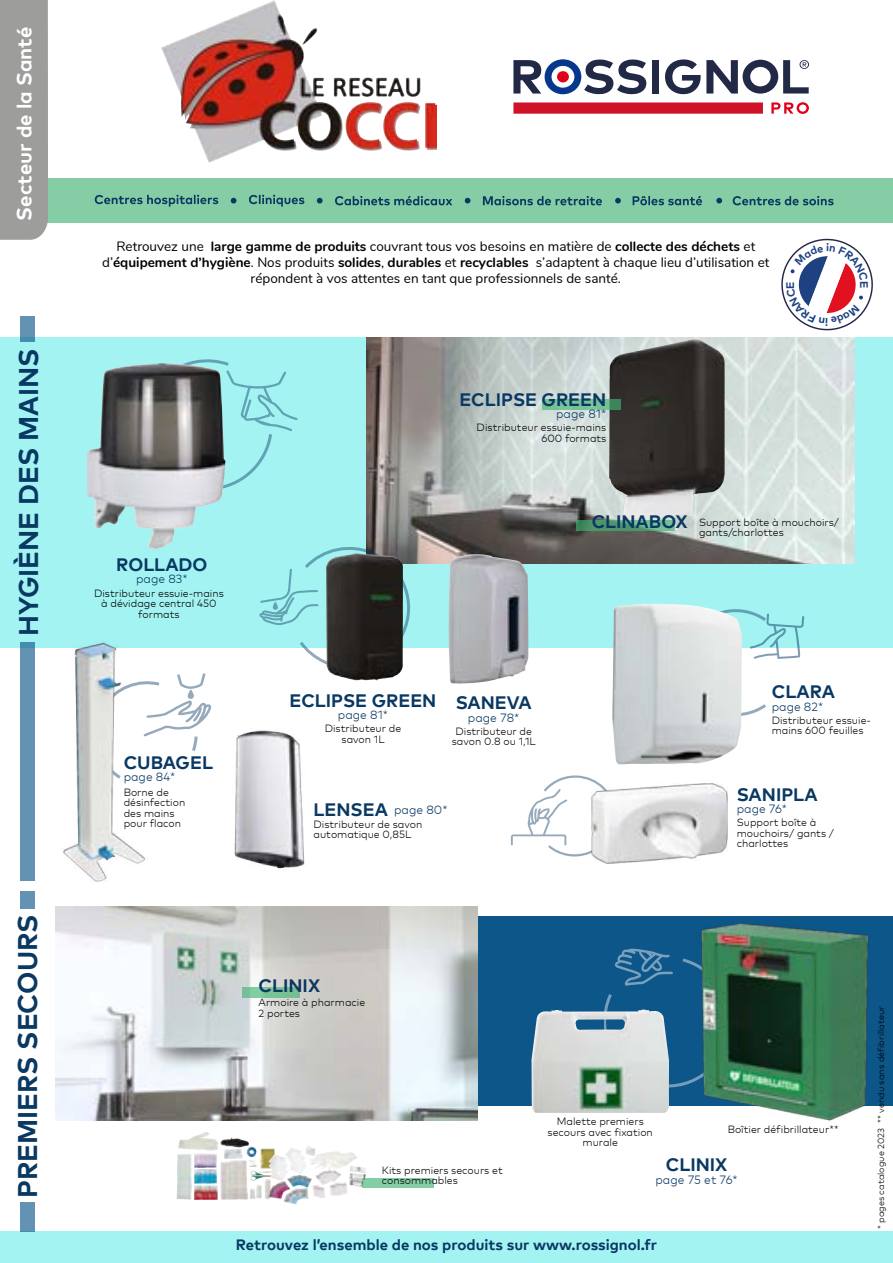
<style>
.page{position:relative;width:893px;height:1263px;background:#fff}
.page>*{position:absolute;margin:0;border:0;box-sizing:border-box;transform-origin:0 0}
.t1{font:700 27px "Mark Pro";color:#093862}
.t2{font:700 20.4px "Mark Pro";color:#fff}
.t3{font:700 18px "Mark Pro";color:#093862}
.t4{font:700 15px "Mark Pro";color:#093862}
.t5{font:13.5px/16.2px "Nunito";color:#000;text-align:center}
.t6{font:300 12px "Mark Pro";color:#093862}
.t7{font:300 10.5px/10.5px "Mark Pro";color:#000}
.t8{font:300 9px "Mark Pro";color:#000}
.s1{font-weight:700}
.s2{font-weight:700;font-size:18px}
</style>
<div class="page">
<div style="left:0;top:337px;width:893px;height:311px;background:#a3f3f2"></div>
<div style="left:73px;top:916px;width:820px;height:189px;background:#0d5689"></div>
<img style="left:366px;top:337px;width:489px;height:226px">
<svg style="left:511px;top:775px;width:88px;height:82px"></svg>
<img style="left:609px;top:341px;width:116px;height:180px">
<svg style="left:513px;top:102px;width:250px;height:12px;background:#d32236"></svg>
<svg style="left:513px;top:59px;width:134px;height:35px"></svg>
<div style="left:652px;top:60px;width:7px;height:34px;background:#212947"></div>
<svg style="left:771px;top:102px;width:38px;height:12px"></svg>
<div style="left:557px;top:71px;width:12px;height:11px;background:#e0001a;border-radius:50%"></div>
<svg style="left:665px;top:59px;width:144px;height:36px"></svg>
<div style="left:0;top:179px;width:893px;height:44px;background:#85cea5"></div>
<svg style="left:231px;top:198px;width:5px;height:5px"></svg>
<svg style="left:317px;top:198px;width:6px;height:5px"></svg>
<svg style="left:465px;top:198px;width:5px;height:5px"></svg>
<svg style="left:615px;top:198px;width:6px;height:5px"></svg>
<svg style="left:716px;top:198px;width:6px;height:5px"></svg>
<svg style="left:95px;top:195px;width:123px;height:12px"></svg>
<svg style="left:249px;top:195px;width:55px;height:12px"></svg>
<svg style="left:335px;top:196px;width:117px;height:9px"></svg>
<svg style="left:633px;top:196px;width:69px;height:9px"></svg>
<svg style="left:733px;top:196px;width:101px;height:9px"></svg>
<svg style="left:483px;top:196px;width:119px;height:9px"></svg>
<img style="left:697px;top:923px;width:175px;height:198px">
<img style="left:592px;top:783px;width:136px;height:80px">
<img style="left:178px;top:1132px;width:54px;height:19px">
<img style="left:285px;top:1146px;width:73px;height:28px">
<img style="left:531px;top:1010px;width:138px;height:103px">
<img style="left:55px;top:906px;width:422px;height:215px">
<svg style="left:543px;top:399px;width:78px;height:11px"></svg>
<div style="left:242px;top:987px;width:57px;height:10px;background:#79c197"></div>
<div style="left:0;top:1232px;width:893px;height:31px;background:#a3f3f2"></div>
<div style="left:362px;top:1178px;width:72px;height:9px;background:#85cea5"></div>
<svg style="left:577px;top:520px;width:98px;height:11px"></svg>
<svg style="left:147px;top:673px;width:65px;height:78px"></svg>
<img style="left:87px;top:365px;width:135px;height:185px">
<svg style="left:138px;top:360px;width:160px;height:134px"></svg>
<svg style="left:604px;top:948px;width:128px;height:140px"></svg>
<svg style="left:20px;top:317px;width:15px;height:25px"></svg>
<div style="left:20px;top:891px;width:15px;height:18px;background:#6492b3"></div>
<div style="left:20px;top:642px;width:15px;height:239px;background:#6492b3"></div>
<div style="left:20px;top:1202px;width:15px;height:30px;background:#6492b3"></div>
<div style="left:0;top:0;width:48px;height:240px;background:#9d9d9c"></div>
<img style="left:234px;top:730px;width:71px;height:140px">
<svg style="left:742px;top:609px;width:62px;height:107px"></svg>
<img style="left:612px;top:604px;width:130px;height:160px">
<img style="left:449px;top:554px;width:79px;height:129px">
<svg style="left:259px;top:539px;width:162px;height:140px"></svg>
<img style="left:63px;top:641px;width:84px;height:241px">
<img style="left:162px;top:1px;width:274px;height:161px">
<svg style="left:781px;top:238px;width:92px;height:93px"></svg>
<h2 class="t2" style="left:9px;top:221px;width:195px;rotate:-90deg">Secteur de la Santé</h2>
<h1 class="t1" style="left:8px;top:636px;width:289px;rotate:-90deg">HYGIÈNE DES MAINS</h1>
<h1 class="t1" style="left:7px;top:1198px;width:285px;rotate:-90deg">PREMIERS SECOURS</h1>
<p class="t5" style="left:102px;top:237px;width:669px">Retrouvez une <span class="s1">large gamme de produits</span> couvrant tous vos besoins en matière de <span class="s1">collecte des déchets</span> et d’<span class="s1">équipement d’hygiène</span>. Nos produits <span class="s1">solides</span>, <span class="s1">durables</span> et <span class="s1">recyclables</span> s’adaptent à chaque lieu d’utilisation et répondent à vos attentes en tant que professionnels de santé.</p>
<h3 class="t3" style="left:459px;top:386px;width:148px">ECLIPSE GREEN</h3>
<p class="t6" style="left:556px;top:405px;width:52px">page 81*</p>
<h3 class="t3" style="left:116px;top:551px;width:93px">ROLLADO</h3>
<p class="t6" style="left:136px;top:570px;width:53px">page 83*</p>
<p class="t7" style="left:94px;top:587px;width:131px;text-align:center">Distributeur essuie-mains à dévidage central 450 formats</p>
<h3 class="t3" style="left:124px;top:749px;width:91px">CUBAGEL</h3>
<p class="t6" style="left:124px;top:768px;width:53px">page 84*</p>
<p class="t7" style="left:124px;top:786px;width:63px">Borne de désinfection des mains pour flacon</p>
<p class="t7" style="left:477px;top:422px;width:131px;text-align:right">Distributeur essuie-mains<br>600 formats</p>
<h3 class="t3" style="left:592px;top:508px;width:97px">CLINABOX</h3>
<p class="t7" style="left:699px;top:516px;width:142px">Support boîte à mouchoirs/ gants/charlottes</p>
<h3 class="t3" style="left:289px;top:687px;width:148px">ECLIPSE GREEN</h3>
<p class="t6" style="left:338px;top:706px;width:52px">page 81*</p>
<p class="t7" style="left:325px;top:723px;width:78px;text-align:center">Distributeur de savon 1L</p>
<h3 class="t3" style="left:456px;top:689px;width:78px">SANEVA</h3>
<p class="t6" style="left:468px;top:708px;width:53px">page 78*</p>
<p class="t7" style="left:452px;top:725px;width:86px;text-align:center">Distributeur de savon 0.8 ou 1,1L</p>
<p class="t6" style="left:314px;top:801px;width:136px"><span class="s2">LENSEA</span> page 80*</p>
<p class="t7" style="left:314px;top:818px;width:110px">Distributeur de savon automatique 0,85L</p>
<h3 class="t3" style="left:772px;top:678px;width:65px">CLARA</h3>
<p class="t6" style="left:772px;top:697px;width:53px">page 82*</p>
<p class="t7" style="left:772px;top:714px;width:101px">Distributeur essuie&shy;mains 600 feuilles</p>
<h3 class="t3" style="left:737px;top:781px;width:82px">SANIPLA</h3>
<p class="t6" style="left:737px;top:800px;width:52px">page 76*</p>
<p class="t7" style="left:737px;top:817px;width:99px">Support boîte à mouchoirs/ gants / charlottes</p>
<h3 class="t3" style="left:259px;top:972px;width:63px">CLINIX</h3>
<p class="t7" style="left:259px;top:996px;width:108px">Armoire à pharmacie<br>2 portes</p>
<p class="t7" style="left:382px;top:1164px;width:122px">Kits premiers secours et consommables</p>
<p class="t7" style="left:548px;top:1116px;width:107px;text-align:center">Malette premiers secours avec fixation murale</p>
<p class="t7" style="left:728px;top:1123px;width:112px">Boîtier défibrillateur**</p>
<h3 class="t3" style="left:666px;top:1151px;width:63px">CLINIX</h3>
<p class="t6" style="left:655px;top:1170px;width:84px">page 75 et 76*</p>
<h3 class="t4" style="left:236px;top:1233px;width:423px">Retrouvez l’ensemble de nos produits sur www.rossignol.fr</h3>
<p class="t8" style="left:874px;top:1229px;width:224px;rotate:-90deg">* pages catalogue 2023 ** vendu sans défibrillateur</p>
</div>
